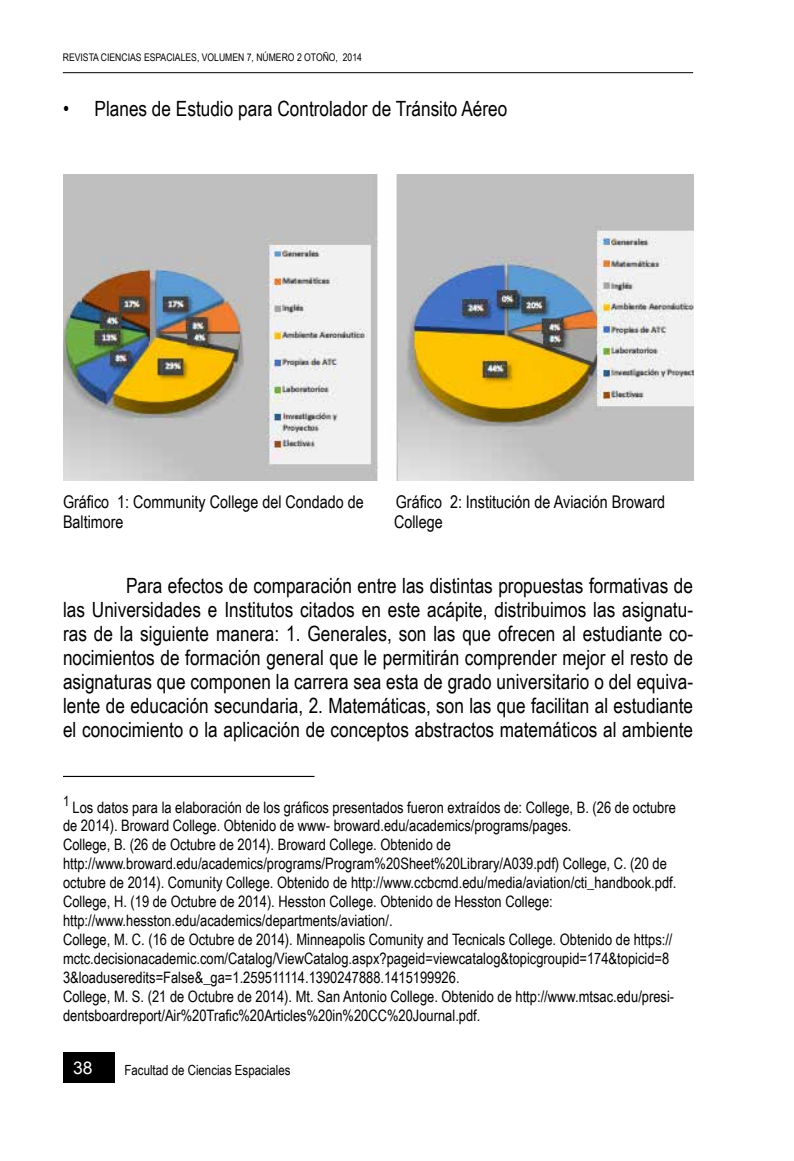
<style>
.page{position:relative;width:794px;height:1161px;background:#fff}
.page>*{position:absolute;margin:0;border:0;box-sizing:border-box;transform-origin:0 0}
.t1{font:21px/24.2px "Arial Narrow";color:#000;text-align:justify}
.t2{font:17.5px "Arial Narrow";color:#000}
.t3{font:17.5px "Arial";color:#fff}
.t4{font:15.75px/18.9px "Arial Narrow";color:#000}
.t5{font:14px "Arial Narrow";color:#000}
.t6{font:10.5px "Arial Narrow";color:#000}
</style>
<div class="page">
<div style="left:63px;top:1052px;width:52px;height:30px;background:#000"></div>
<hr style="left:63px;top:72px;width:630px;height:1px;background:#000">
<img style="left:63px;top:175px;width:630px;height:305px">
<hr style="left:63px;top:776px;width:251px;height:1px;background:#000">
<p class="t6" style="left:63px;top:50px;width:301px">revista ciencias espaciales, volumen 7, número 2 otoño, 2014</p>
<h1 class="t1" style="left:63px;top:96px;width:446px">• Planes de Estudio para Controlador de Tránsito Aéreo</h1>
<p class="t2" style="left:63px;top:489px;width:302px">Gráfico 1: Community College del Condado de</p>
<p class="t2" style="left:396px;top:489px;width:271px">Gráfico 2: Institución de Aviación Broward</p>
<p class="t2" style="left:63px;top:509px;width:62px">Baltimore</p>
<p class="t2" style="left:394px;top:509px;width:50px">College</p>
<p class="t1" style="left:63px;top:572px;width:631px;text-indent:63px">Para efectos de comparación entre las distintas propuestas formativas de las Universidades e Institutos citados en este acápite, distribuimos las asignatu&shy;ras de la siguiente manera: 1. Generales, son las que ofrecen al estudiante co&shy;nocimientos de formación general que le permitirán comprender mejor el resto de asignaturas que componen la carrera sea esta de grado universitario o del equiva&shy;lente de educación secundaria, 2. Matemáticas, son las que facilitan al estudiante el conocimiento o la aplicación de conceptos abstractos matemáticos al ambiente</p>
<p class="t4" style="left:63px;top:797px;width:615px"><sup>1</sup> Los datos para la elaboración de los gráficos presentados fueron extraídos de: College, B. (26 de octubre de 2014). Broward College. Obtenido de www- broward.edu/academics/programs/pages.<br>College, B. (26 de Octubre de 2014). Broward College. Obtenido de http://www.broward.edu/academics/programs/Program%20Sheet%20Library/A039.pdf) College, C. (20 de octubre de 2014). Comunity College. Obtenido de http://www.ccbcmd.edu/media/aviation/cti_handbook.pdf.<br>College, H. (19 de Octubre de 2014). Hesston College. Obtenido de Hesston College: http://www.hesston.edu/academics/departments/aviation/.<br>College, M. C. (16 de Octubre de 2014). Minneapolis Comunity and Tecnicals College. Obtenido de https:// mctc.decisionacademic.com/Catalog/ViewCatalog.aspx?pageid=viewcatalog&amp;topicgroupid=174&amp;topicid=8<br>3&amp;loaduseredits=False&amp;_ga=1.259511114.1390247888.1415199926.<br>College, M. S. (21 de Octubre de 2014). Mt. San Antonio College. Obtenido de http://www.mtsac.edu/presi&shy;dentsboardreport/Air%20Trafic%20Articles%20in%20CC%20Journal.pdf.</p>
<p class="t3" style="left:73px;top:1056px;width:21px">38</p>
<p class="t5" style="left:124px;top:1060px;width:167px">Facultad de Ciencias Espaciales</p>
</div>
